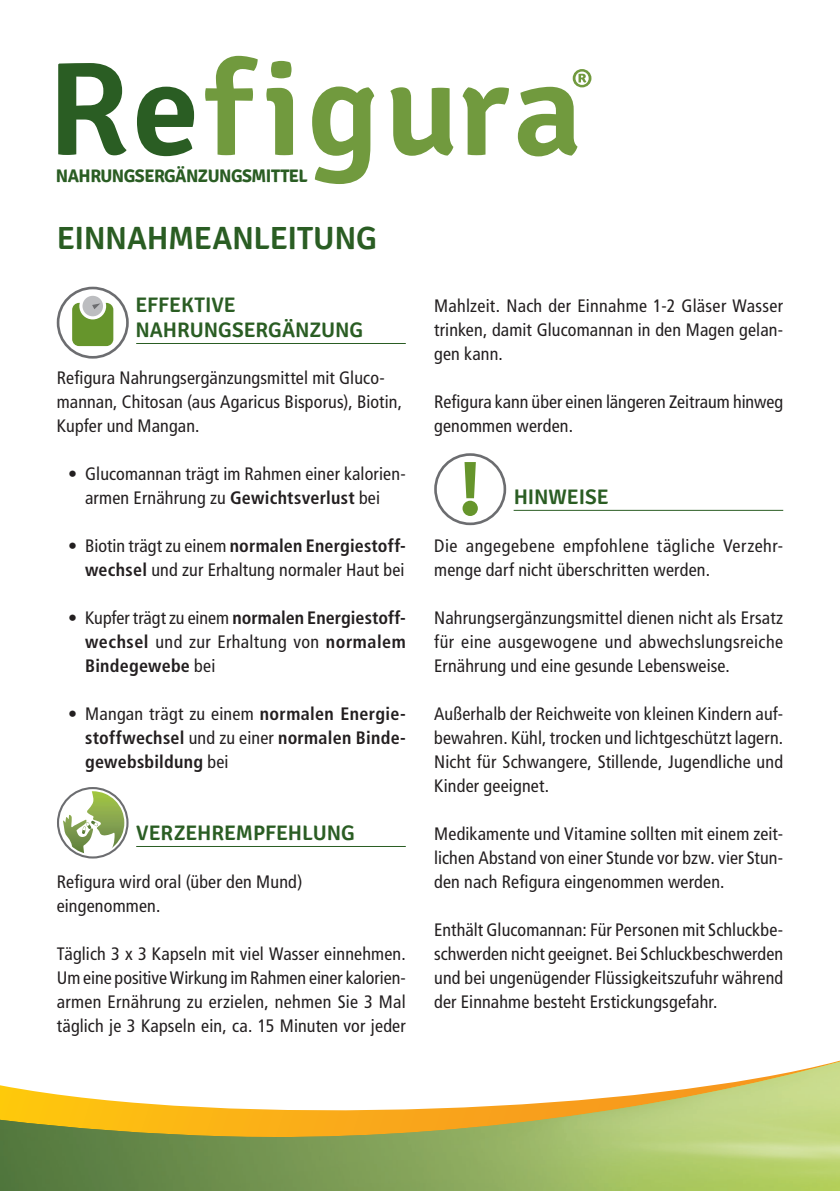
<style>
.page{position:relative;width:840px;height:1191px;background:#fff}
.page>*{position:absolute;margin:0;border:0;box-sizing:border-box;transform-origin:0 0}
.t1{font:600 32px "Signika";letter-spacing:-.01em;color:#2a5d23}
.t2{font:600 21px/25.2px "Signika";letter-spacing:-.005em;color:#2a5d23}
.t3{font:700 18.2px "Signika";letter-spacing:-.03em;color:#2a5d23}
.t4{font:condensed 18px/24px "Frutiger LT Std";letter-spacing:.01em;color:#231f20;text-align:justify}
.t5{font:700 condensed 18px/24px "Frutiger LT Std";letter-spacing:.01em;color:#231f20;text-align:justify}
.s1{font-weight:700}
.s2{font-weight:400}
</style>
<div class="page">
<img style="left:0;top:1061px;width:839px;height:130px">
<hr style="left:136px;top:343px;width:269px;height:1px;background:#2a5d23">
<hr style="left:136px;top:846px;width:269px;height:1px;background:#2a5d23">
<svg style="left:58px;top:788px;width:69px;height:69px"></svg>
<div style="left:57px;top:787px;width:71px;height:71px;border:2px solid #6c6d70;border-radius:50%"></div>
<hr style="left:513px;top:510px;width:269px;height:1px;background:#2a5d23">
<div style="left:434px;top:453px;width:72px;height:72px;border:3px solid #6c6d70;border-radius:50%"></div>
<div style="left:462px;top:501px;width:15px;height:15px;background:#66952c;border-radius:50%"></div>
<svg style="left:464px;top:462px;width:11px;height:36px"></svg>
<svg style="left:205px;top:56px;width:372px;height:128px"></svg>
<svg style="left:58px;top:63px;width:136px;height:93px"></svg>
<svg style="left:572px;top:69px;width:19px;height:18px"></svg>
<div style="left:57px;top:287px;width:72px;height:72px;border:3px solid #6c6d70;border-radius:50%"></div>
<div style="left:72px;top:303px;width:41px;height:43px;background:#66952c;border-radius:7px"></div>
<div style="left:81px;top:294px;width:23px;height:24px;background:#bcbdc0;border-radius:50%"></div>
<div style="left:79px;top:293px;width:27px;height:26px;border:3px solid #fff;border-radius:50%"></div>
<svg style="left:92px;top:303px;width:8px;height:6px"></svg>
<p class="t3" style="left:56px;top:165px;width:253px">NAHRUNGSERGÄNZUNGSMITTEL</p>
<h1 class="t1" style="left:57px;top:219px;width:321px">EINNAHMEANLEITUNG</h1>
<p class="t2" style="left:135px;top:293px;width:229px">EFFEKTIVE<br>NAHRUNGSERGÄNZUNG</p>
<p class="t4" style="left:57px;top:366px;width:346px;text-align:left">Refigura Nahrungsergänzungsmittel mit Gluco&shy;mannan, Chitosan (aus Agaricus Bisporus), Biotin,<br>Kupfer und Mangan.</p>
<p class="t4" style="left:68px;top:462px;width:339px;text-align:center">• Glucomannan trägt im Rahmen einer kalorien&shy;armen Ernährung zu <span class="s1">Gewichtsverlust</span> bei</p>
<p class="t4" style="left:68px;top:534px;width:339px;text-align:right">• Biotin trägt zu einem <span class="s1">normalen Energiestoff&shy;wechsel</span> und zur Erhaltung normaler Haut bei</p>
<p class="t5" style="left:85px;top:606px;width:322px;text-indent:-17px"><span class="s2">• Kupfer trägt zu einem</span> normalen Energiestoff&shy;wechsel <span class="s2">und zur Erhaltung von</span> normalem Bindegewebe <span class="s2">bei</span></p>
<p class="t5" style="left:85px;top:702px;width:322px;text-indent:-17px"><span class="s2">• Mangan trägt zu einem</span> normalen Energie&shy;stoffwechsel <span class="s2">und zu einer</span> normalen Binde&shy;gewebsbildung <span class="s2">bei</span></p>
<p class="t2" style="left:136px;top:821px;width:220px">VERZEHREMPFEHLUNG</p>
<p class="t4" style="left:57px;top:870px;width:247px">Refigura wird oral (über den Mund) eingenommen.</p>
<p class="t4" style="left:57px;top:942px;width:350px">Täglich 3 x 3 Kapseln mit viel Wasser einnehmen.<br>Um eine positive Wirkung im Rahmen einer kalorien&shy;armen Ernährung zu erzielen, nehmen Sie 3 Mal täglich je 3 Kapseln ein, ca. 15 Minuten vor jeder</p>
<p class="t4" style="left:434px;top:294px;width:350px">Mahlzeit. Nach der Einnahme 1-2 Gläser Wasser trinken, damit Glucomannan in den Magen gelan&shy;gen kann.</p>
<p class="t4" style="left:434px;top:390px;width:350px">Refigura kann über einen längeren Zeitraum hinweg genommen werden.</p>
<p class="t2" style="left:513px;top:485px;width:96px">HINWEISE</p>
<p class="t4" style="left:434px;top:534px;width:350px">Die angegebene empfohlene tägliche Verzehr&shy;menge darf nicht überschritten werden.</p>
<p class="t4" style="left:434px;top:606px;width:350px">Nahrungsergänzungsmittel dienen nicht als Ersatz für eine ausgewogene und abwechslungsreiche Ernährung und eine gesunde Lebensweise.</p>
<p class="t4" style="left:434px;top:702px;width:350px">Außerhalb der Reichweite von kleinen Kindern auf&shy;bewahren. Kühl, trocken und lichtgeschützt lagern.<br>Nicht für Schwangere, Stillende, Jugendliche und Kinder geeignet.</p>
<p class="t4" style="left:434px;top:822px;width:350px">Medikamente und Vitamine sollten mit einem zeit&shy;lichen Abstand von einer Stunde vor bzw. vier Stun&shy;den nach Refigura eingenommen werden.</p>
<p class="t4" style="left:434px;top:918px;width:350px">Enthält Glucomannan: Für Personen mit Schluckbe&shy;schwerden nicht geeignet. Bei Schluckbeschwerden und bei ungenügender Flüssigkeitszufuhr während der Einnahme besteht Erstickungsgefahr.</p>
</div>
